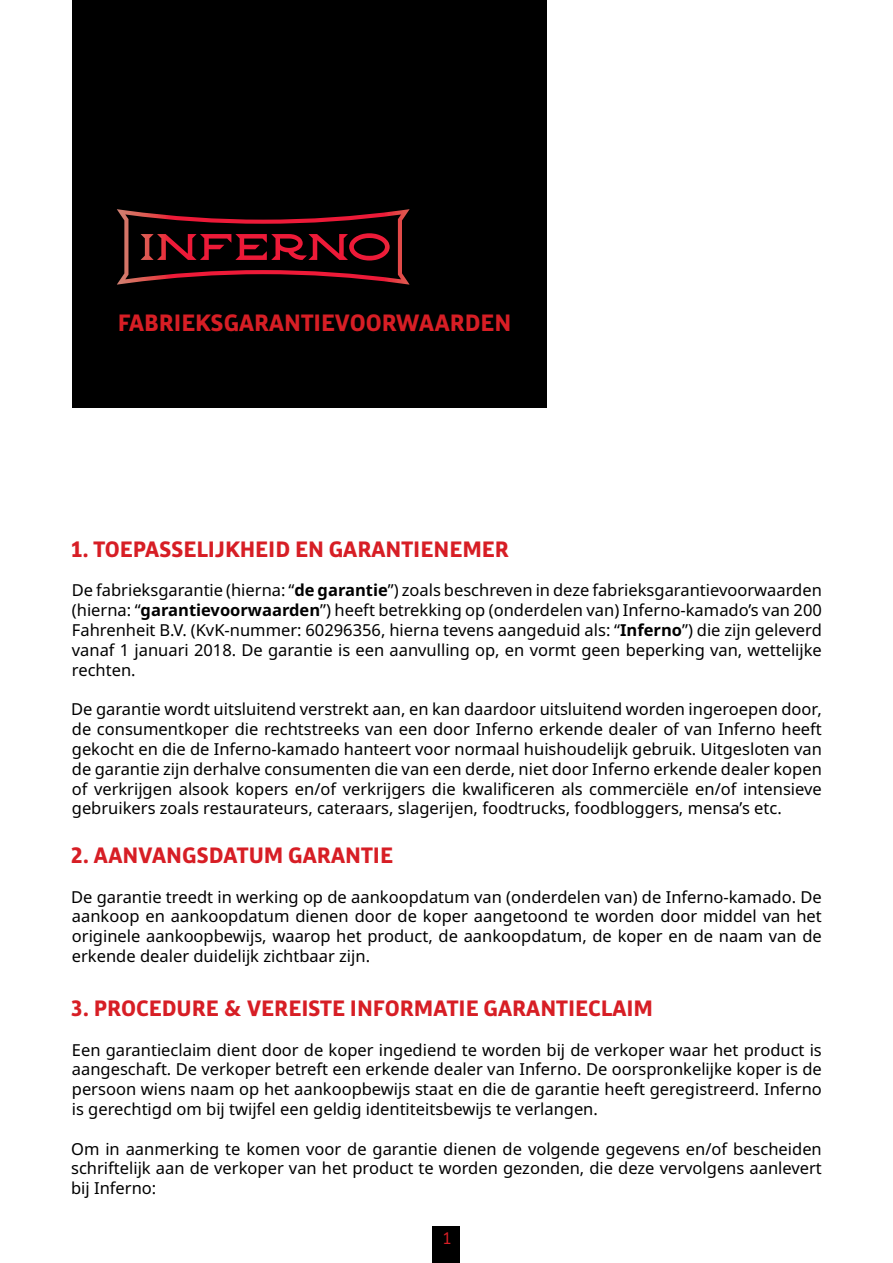
<style>
.page{position:relative;width:893px;height:1263px;background:#fff}
.page>*{position:absolute;margin:0;border:0;box-sizing:border-box;transform-origin:0 0}
.t1{font:700 25.5px "Bulo";color:#d71e25}
.t2{font:700 24px "Bulo";color:#d71e25}
.t3{font:18px "Bulo";color:#d71e25}
.t4{font:16.5px/19.8px "Noto Sans";color:#000;text-align:justify}
.s1{font-weight:700}
</style>
<div class="page">
<div style="left:433px;top:1226px;width:27px;height:37px;background:#000"></div>
<div style="left:72px;top:0;width:475px;height:408px;background:#000"></div>
<svg style="left:117px;top:209px;width:293px;height:76px"></svg>
<h1 class="t1" style="left:118px;top:306px;width:395px">FABRIEKSGARANTIEVOORWAARDEN</h1>
<h2 class="t2" style="left:71px;top:533px;width:439px">1. TOEPASSELIJKHEID EN GARANTIENEMER</h2>
<p class="t4" style="left:72px;top:581px;width:752px">De fabrieksgarantie (hierna: “<span class="s1">de garantie</span>”) zoals beschreven in deze fabrieksgarantievoorwaarden (hierna: “<span class="s1">garantievoorwaarden</span>”) heeft betrekking op (onderdelen van) Inferno-kamado’s van 200<br>Fahrenheit B.V. (KvK-nummer: 60296356, hierna tevens aangeduid als: “<span class="s1">Inferno</span>”) die zijn geleverd vanaf 1 januari 2018. De garantie is een aanvulling op, en vormt geen beperking van, wettelijke rechten.</p>
<p class="t4" style="left:71px;top:700px;width:752px">De garantie wordt uitsluitend verstrekt aan, en kan daardoor uitsluitend worden ingeroepen door, de consumentkoper die rechtstreeks van een door Inferno erkende dealer of van Inferno heeft gekocht en die de Inferno-kamado hanteert voor normaal huishoudelijk gebruik. Uitgesloten van de garantie zijn derhalve consumenten die van een derde, niet door Inferno erkende dealer kopen of verkrijgen alsook kopers en/of verkrijgers die kwalificeren als commerciële en/of intensieve gebruikers zoals restaurateurs, cateraars, slagerijen, foodtrucks, foodbloggers, mensa’s etc.</p>
<h2 class="t2" style="left:71px;top:839px;width:323px">2. AANVANGSDATUM GARANTIE</h2>
<p class="t4" style="left:71px;top:887px;width:752px">De garantie treedt in werking op de aankoopdatum van (onderdelen van) de Inferno-kamado. De aankoop en aankoopdatum dienen door de koper aangetoond te worden door middel van het originele aankoopbewijs, waarop het product, de aankoopdatum, de koper en de naam van de erkende dealer duidelijk zichtbaar zijn.</p>
<h2 class="t2" style="left:71px;top:992px;width:584px">3. PROCEDURE &amp; VEREISTE INFORMATIE GARANTIECLAIM</h2>
<p class="t4" style="left:72px;top:1040px;width:751px">Een garantieclaim dient door de koper ingediend te worden bij de verkoper waar het product is aangeschaft. De verkoper betreft een erkende dealer van Inferno. De oorspronkelijke koper is de persoon wiens naam op het aankoopbewijs staat en die de garantie heeft geregistreerd. Inferno is gerechtigd om bij twijfel een geldig identiteitsbewijs te verlangen.</p>
<p class="t4" style="left:71px;top:1139px;width:752px">Om in aanmerking te komen voor de garantie dienen de volgende gegevens en/of bescheiden schriftelijk aan de verkoper van het product te worden gezonden, die deze vervolgens aanlevert bij Inferno:</p>
<p class="t3" style="left:443px;top:1227px;width:10px">1</p>
</div>
